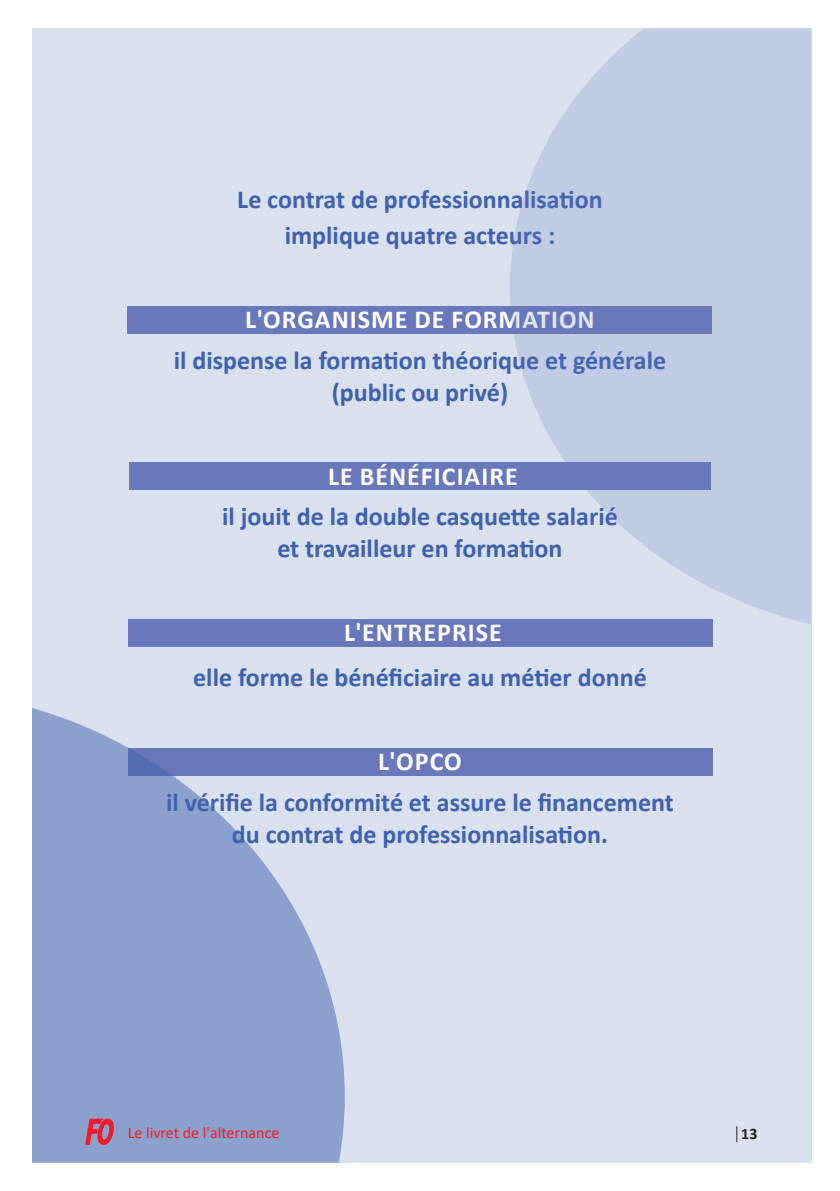
<style>
.page{position:relative;width:840px;height:1191px;background:#fff}
.page>*{position:absolute;margin:0;border:0;box-sizing:border-box;transform-origin:0 0}
.t1{font:700 26px/32px "Calibri";color:#4061ad;text-align:center}
.t2{font:700 26px "Calibri";letter-spacing:.04em;color:#fff}
.t3{font:16px "Calibri";color:#ee1d23}
.t4{font:700 16px "Calibri";color:#231f20}
</style>
<div class="page">
<div style="left:28px;top:28px;width:783px;height:1134px;background:#d9e0ee"></div>
<svg style="left:736px;top:1126px;width:1px;height:16px"></svg>
<div style="left:128px;top:306px;width:583px;height:27px;background:#6878bb"></div>
<div style="left:129px;top:462px;width:581px;height:28px;background:#6878bb"></div>
<div style="left:128px;top:619px;width:583px;height:28px;background:#6878bb"></div>
<div style="left:128px;top:748px;width:583px;height:28px;background:#6878bb"></div>
<svg style="left:510px;top:28px;width:301px;height:596px;fill:#c2cbe4"></svg>
<svg style="left:31px;top:700px;width:313px;height:462px;fill:#8ca0cd"></svg>
<div style="left:0;top:0;width:31px;height:1191px;background:#fff"></div>
<svg style="left:85px;top:1118px;width:30px;height:27px"></svg>
<p class="t1" style="left:237px;top:181px;width:366px;line-height:36px">Le contrat de professionnalisation implique quatre acteurs :</p>
<p class="t2" style="left:245px;top:301px;width:351px">L'ORGANISME DE FORMATION</p>
<p class="t1" style="left:173px;top:343px;width:494px">il dispense la formation théorique et générale (public ou privé)</p>
<p class="t2" style="left:328px;top:457px;width:191px">LE BÉNÉFICIAIRE</p>
<p class="t1" style="left:222px;top:500px;width:397px">il jouit de la double casquette salarié et travailleur en formation</p>
<p class="t2" style="left:344px;top:614px;width:159px">L'ENTREPRISE</p>
<p class="t1" style="left:193px;top:661px;width:455px">elle forme le bénéficiaire au métier donné</p>
<p class="t2" style="left:378px;top:743px;width:85px">L'OPCO</p>
<p class="t1" style="left:166px;top:786px;width:509px">il vérifie la conformité et assure le financement du contrat de professionnalisation.</p>
<p class="t3" style="left:128px;top:1121px;width:153px">Le livret de l'alternance</p>
<p class="t4" style="left:740px;top:1122px;width:18px">13</p>
</div>
